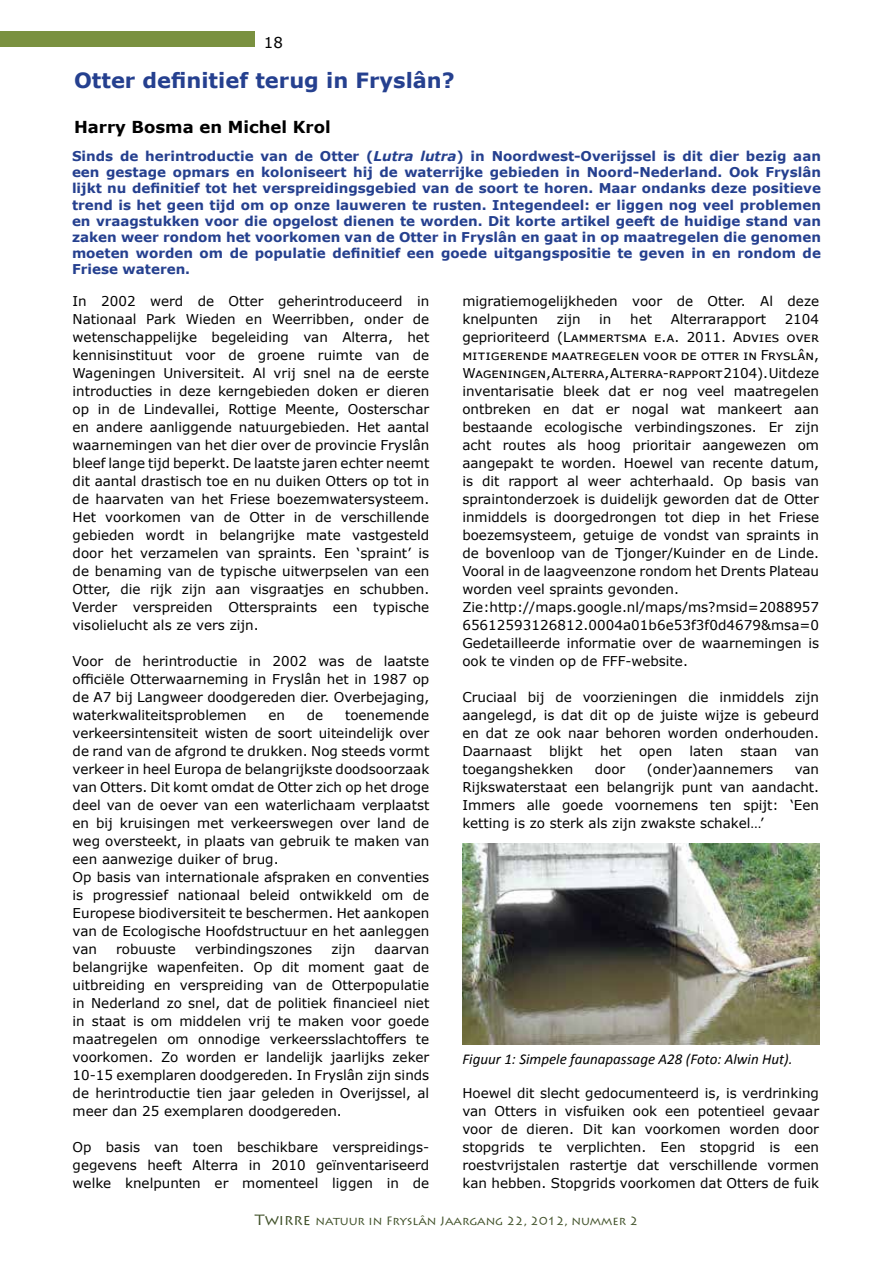
<style>
.page{position:relative;width:893px;height:1263px;background:#fff}
.page>*{position:absolute;margin:0;border:0;box-sizing:border-box;transform-origin:0 0}
.t1{font:700 21px "Verdana";color:#25408f}
.t2{font:700 16.5px "Verdana";color:#000}
.t3{font:italic 15px "Calibri";color:#000}
.t4{font:15px "Verdana";color:#000}
.t5{font:13.5px/18px "Verdana";color:#000;text-align:justify}
.t6{font:700 13.5px/16.2px "Verdana";color:#25408f;text-align:justify}
.t7{font:12px "Lithos Pro";color:#405129}
.s1{font-style:italic}
.s2{font-size:15px}
</style>
<div class="page">
<div style="left:0;top:31px;width:255px;height:16px;background:#7a9140"></div>
<img style="left:462px;top:843px;width:357px;height:201px">
<svg style="left:462px;top:993px;width:333px;height:52px;background:#8b8871"></svg>
<p class="t4" style="left:264px;top:33px;width:21px">18</p>
<h1 class="t1" style="left:74px;top:66px;width:382px">Otter definitief terug in Fryslân?</h1>
<p class="t2" style="left:74px;top:115px;width:258px">Harry Bosma en Michel Krol</p>
<p class="t6" style="left:72px;top:148px;width:750px">Sinds de herintroductie van de Otter (<span class="s1">Lutra lutra</span>) in Noordwest-Overijssel is dit dier bezig aan een gestage opmars en koloniseert hij de waterrijke gebieden in Noord-Nederland. Ook Fryslân lijkt nu definitief tot het verspreidingsgebied van de soort te horen. Maar ondanks deze positieve trend is het geen tijd om op onze lauweren te rusten. Integendeel: er liggen nog veel problemen en vraagstukken voor die opgelost dienen te worden. Dit korte artikel geeft de huidige stand van zaken weer rondom het voorkomen van de Otter in Fryslân en gaat in op maatregelen die genomen moeten worden om de populatie definitief een goede uitgangspositie te geven in en rondom de Friese wateren.</p>
<p class="t5" style="left:73px;top:292px;width:358px">In 2002 werd de Otter geherintroduceerd in Nationaal Park Wieden en Weerribben, onder de wetenschappelijke begeleiding van Alterra, het kennisinstituut voor de groene ruimte van de Wageningen Universiteit. Al vrij snel na de eerste introducties in deze kerngebieden doken er dieren op in de Lindevallei, Rottige Meente, Oosterschar en andere aanliggende natuurgebieden. Het aantal waarnemingen van het dier over de provincie Fryslân bleef lange tijd beperkt. De laatste jaren echter neemt dit aantal drastisch toe en nu duiken Otters op tot in de haarvaten van het Friese boezemwatersysteem.<br>Het voorkomen van de Otter in de verschillende gebieden wordt in belangrijke mate vastgesteld door het verzamelen van spraints. Een ‘spraint’ is de benaming van de typische uitwerpselen van een Otter, die rijk zijn aan visgraatjes en schubben.<br>Verder verspreiden Otterspraints een typische visolielucht als ze vers zijn.</p>
<p class="t5" style="left:73px;top:652px;width:358px">Voor de herintroductie in 2002 was de laatste officiële Otterwaarneming in Fryslân het in 1987 op de A7 bij Langweer doodgereden dier. Overbejaging, waterkwaliteitsproblemen</p>
<p class="t5" style="left:73px;top:706px;width:358px;text-align:left;text-indent:272px">toenemende verkeersintensiteit wisten de soort uiteindelijk over de rand van de afgrond te drukken. Nog steeds vormt verkeer in heel Europa de belangrijkste doodsoorzaak van Otters. Dit komt omdat de Otter zich op het droge deel van de oever van een waterlichaam verplaatst en bij kruisingen met verkeerswegen over land de weg oversteekt, in plaats van gebruik te maken van een aanwezige duiker of brug.<br>Op basis van internationale afspraken en conventies is progressief nationaal beleid ontwikkeld om de Europese biodiversiteit te beschermen. Het aankopen van de Ecologische Hoofdstructuur en het aanleggen van</p>
<p class="t5" style="left:269px;top:706px;width:18px">en</p>
<p class="t5" style="left:307px;top:706px;width:18px">de</p>
<p class="t5" style="left:73px;top:940px;width:358px;text-indent:302px">daarvan belangrijke wapenfeiten. Op dit moment gaat de uitbreiding en verspreiding van de Otterpopulatie in Nederland zo snel, dat de politiek financieel niet in staat is om middelen vrij te maken voor goede maatregelen om onnodige verkeersslachtoffers te voorkomen. Zo worden er landelijk jaarlijks zeker 10-15 exemplaren doodgereden. In Fryslân zijn sinds de herintroductie tien jaar geleden in Overijssel, al meer dan 25 exemplaren doodgereden.</p>
<p class="t5" style="left:73px;top:1138px;width:358px">Op basis van toen beschikbare verspreidings&shy;gegevens heeft Alterra in 2010 geïnventariseerd welke knelpunten er momenteel liggen in de</p>
<p class="t5" style="left:116px;top:940px;width:61px">robuuste</p>
<p class="t5" style="left:195px;top:940px;width:119px">verbindingszones</p>
<p class="t5" style="left:331px;top:940px;width:25px">zijn</p>
<p class="t5" style="left:462px;top:292px;width:358px">migratiemogelijkheden voor de Otter. Al deze knelpunten</p>
<p class="t5" style="left:557px;top:310px;width:25px">zijn</p>
<p class="t5" style="left:599px;top:310px;width:14px">in</p>
<p class="t5" style="left:630px;top:310px;width:23px">het</p>
<p class="t5" style="left:671px;top:310px;width:97px">Alterrarapport</p>
<p class="t5" style="left:462px;top:310px;width:358px;text-align:left;text-indent:322px">2104 geprioriteerd (Lammertsma e.a. 2011. Advies over mitigerende maatregelen voor de otter in Fryslân, Wageningen, Alterra, Alterra-rapport 2104). Uit deze inventarisatie bleek dat er nog veel maatregelen ontbreken en dat er nogal wat mankeert aan bestaande ecologische verbindingszones. Er zijn acht routes als hoog prioritair aangewezen om aangepakt te worden. Hoewel van recente datum, is dit rapport al weer achterhaald. Op basis van spraintonderzoek is duidelijk geworden dat de Otter inmiddels is doorgedrongen tot diep in het Friese boezemsysteem, getuige de vondst van spraints in de bovenloop van de Tjonger/Kuinder en de Linde.<br>Vooral in de laagveenzone rondom het Drents Plateau worden veel spraints gevonden.<br>Zie:http://maps.google.nl/maps/ms?msid=2088957<br>65612593126812.0004a01b6e53f3f0d4679&amp;msa=0<br>Gedetailleerde informatie over de waarnemingen is ook te vinden op de FFF-website.</p>
<p class="t5" style="left:462px;top:688px;width:358px">Cruciaal bij de voorzieningen die inmiddels zijn aangelegd, is dat dit op de juiste wijze is gebeurd en dat ze ook naar behoren worden onderhouden.<br>Daarnaast</p>
<p class="t5" style="left:549px;top:742px;width:35px">blijkt</p>
<p class="t5" style="left:600px;top:742px;width:23px">het</p>
<p class="t5" style="left:639px;top:742px;width:35px">open</p>
<p class="t5" style="left:689px;top:742px;width:35px">laten</p>
<p class="t5" style="left:740px;top:742px;width:39px">staan</p>
<p class="t5" style="left:795px;top:742px;width:26px">van</p>
<p class="t5" style="left:462px;top:760px;width:113px">toegangshekken</p>
<p class="t5" style="left:595px;top:760px;width:32px">door</p>
<p class="t5" style="left:647px;top:760px;width:128px">(onder)aannemers</p>
<p class="t5" style="left:462px;top:760px;width:358px;text-indent:332px">van Rijkswaterstaat een belangrijk punt van aandacht.<br>Immers alle goede voornemens ten spijt: ‘Een ketting is zo sterk als zijn zwakste schakel…’</p>
<p class="t3" style="left:462px;top:1049px;width:332px">Figuur 1: Simpele faunapassage A28 (Foto: Alwin Hut).</p>
<p class="t5" style="left:462px;top:1084px;width:358px">Hoewel dit slecht gedocumenteerd is, is verdrinking van Otters in visfuiken ook een potentieel gevaar voor de dieren. Dit kan voorkomen worden door stopgrids te verplichten. Een stopgrid is een roestvrijstalen rastertje dat verschillende vormen kan hebben. Stopgrids voorkomen dat Otters de fuik</p>
<p class="t7" style="left:255px;top:1214px;width:385px"><span class="s2">Twirre</span> natuur in Fryslân Jaargang 22, 2012, nummer 2</p>
</div>
